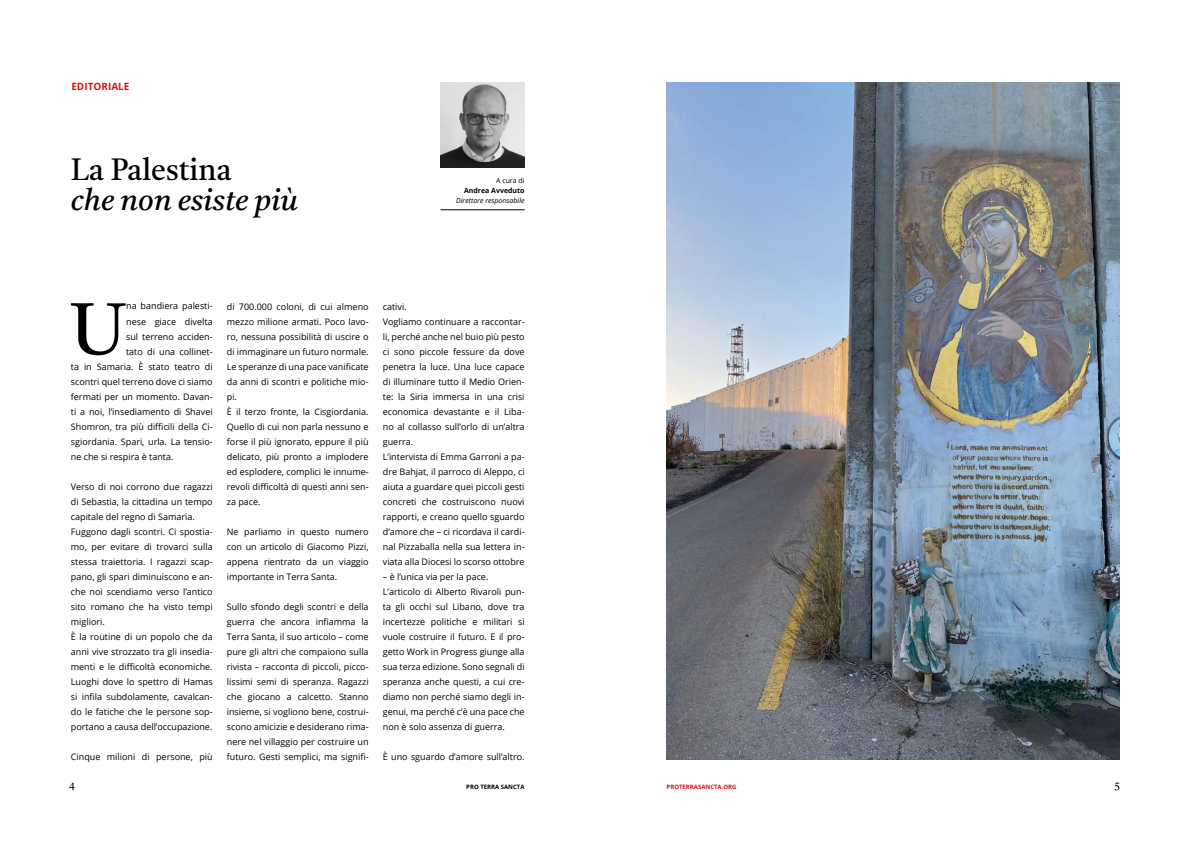
<style>
.page{position:relative;width:1191px;height:842px;background:#fff}
.page>*{position:absolute;margin:0;border:0;box-sizing:border-box;transform-origin:0 0}
.t1{font:73.2px "Castoro";color:#000}
.t2{font:italic 30px "Castoro";color:#000}
.t3{font:30px "Castoro";color:#000}
.t4{font:700 10px "Open Sans";color:#d31418}
.t5{font:10px "Castoro";color:#000}
.t6{font:9px/15px "Open Sans";color:#000}
.t7{font:italic 7px "Open Sans";color:#000}
.t8{font:700 7px "Open Sans";color:#000}
.t9{font:7px "Open Sans";color:#000}
.t10{font:700 6px "Open Sans";color:#d31418}
.t11{font:700 6px "Open Sans";color:#000}
</style>
<div class="page">
<img style="left:440px;top:83px;width:84px;height:85px">
<hr style="left:440px;top:210px;width:84px;height:1px;background:#000">
<img style="left:666px;top:82px;width:454px;height:677px">
<p class="t4" style="left:71px;top:82px;width:60px">EDITORIALE</p>
<h2 class="t3" style="left:71px;top:152px;width:162px">La Palestina</h2>
<h2 class="t2" style="left:71px;top:187px;width:229px">che non esiste più</h2>
<p class="t9" style="left:496px;top:177px;width:30px">A cura di</p>
<p class="t8" style="left:464px;top:187px;width:62px">Andrea Avveduto</p>
<p class="t7" style="left:456px;top:197px;width:70px">Direttore responsabile</p>
<h1 class="t1" style="left:70px;top:288px;width:58px">U</h1>
<p class="t6" style="left:126px;top:300px;width:88px">na bandiera palesti-</p>
<p class="t6" style="left:126px;top:315px;width:88px">nese giace divelta</p>
<p class="t6" style="left:126px;top:330px;width:88px">sul terreno acciden-</p>
<p class="t6" style="left:126px;top:345px;width:88px">tato di una collinet-</p>
<p class="t6" style="left:71px;top:360px;width:143px">ta in Samaria. È stato teatro di</p>
<p class="t6" style="left:71px;top:375px;width:143px">scontri quel terreno dove ci siamo</p>
<p class="t6" style="left:71px;top:390px;width:143px">fermati per un momento. Davan-</p>
<p class="t6" style="left:71px;top:405px;width:143px">ti a noi, l’insediamento di Shavei</p>
<p class="t6" style="left:71px;top:418px;width:143px">Shomron, tra più difficili della Ci-</p>
<p class="t6" style="left:71px;top:435px;width:143px">sgiordania. Spari, urla. La tensio-</p>
<p class="t6" style="left:71px;top:450px;width:104px">ne che si respira è tanta.</p>
<p class="t6" style="left:71px;top:480px;width:143px">Verso di noi corrono due ragazzi di Sebastia, la cittadina un tempo capitale del regno di Samaria.<br>Fuggono dagli scontri. Ci spostia&shy;mo, per evitare di trovarci sulla stessa traiettoria. I ragazzi scap&shy;pano, gli spari diminuiscono e an&shy;che noi scendiamo verso l’antico sito romano che ha visto tempi migliori.<br>È la routine di un popolo che da anni vive strozzato tra gli insedia&shy;menti e le difficoltà economiche.<br>Luoghi dove lo spettro di Hamas si infila subdolamente, cavalcan&shy;do le fatiche che le persone sop&shy;portano a causa dell’occupazione.</p>
<p class="t6" style="left:71px;top:750px;width:143px">Cinque milioni di persone, più</p>
<p class="t6" style="left:227px;top:300px;width:143px">di 700.000 coloni, di cui almeno mezzo milione armati. Poco lavo&shy;ro, nessuna possibilità di uscire o di immaginare un futuro normale.<br>Le speranze di una pace vanificate da anni di scontri e politiche mio&shy;pi.<br>È il terzo fronte, la Cisgiordania.<br>Quello di cui non parla nessuno e forse il più ignorato, eppure il più delicato, più pronto a implodere ed esplodere, complici le innume&shy;revoli difficoltà di questi anni sen&shy;za pace.</p>
<p class="t6" style="left:227px;top:525px;width:143px;text-align:justify">Ne parliamo in questo numero con un articolo di Giacomo Pizzi, appena rientrato da un viaggio importante in Terra Santa.</p>
<p class="t6" style="left:227px;top:600px;width:143px;text-align:justify">Sullo sfondo degli scontri e della guerra che ancora infiamma la Terra Santa, il suo articolo – come pure gli altri che compaiono sulla rivista – racconta di piccoli, picco&shy;lissimi semi di speranza. Ragazzi che giocano a calcetto. Stanno insieme, si vogliono bene, costrui&shy;scono amicizie e desiderano rima&shy;nere nel villaggio per costruire un futuro. Gesti semplici, ma signifi-</p>
<p class="t6" style="left:383px;top:300px;width:143px">cativi.<br>Vogliamo continuare a raccontar&shy;li, perché anche nel buio più pesto ci sono piccole fessure da dove penetra la luce. Una luce capace di illuminare tutto il Medio Orien&shy;te: la Siria immersa in una crisi economica devastante e il Liba&shy;no al collasso sull’orlo di un’altra guerra.<br>L’intervista di Emma Garroni a pa&shy;dre Bahjat, il parroco di Aleppo, ci aiuta a guardare quei piccoli gesti concreti che costruiscono nuovi rapporti, e creano quello sguardo d’amore che – ci ricordava il cardi&shy;nal Pizzaballa nella sua lettera in&shy;viata alla Diocesi lo scorso ottobre</p>
<p class="t6" style="left:383px;top:570px;width:143px">– è l’unica via per la pace.<br>L’articolo di Alberto Rivaroli pun&shy;ta gli occhi sul Libano, dove tra incertezze politiche e militari si vuole costruire il futuro. E il pro&shy;getto Work in Progress giunge alla sua terza edizione. Sono segnali di speranza anche questi, a cui cre&shy;diamo non perché siamo degli in&shy;genui, ma perché c’è una pace che non è solo assenza di guerra.</p>
<p class="t6" style="left:383px;top:750px;width:143px">È uno sguardo d’amore sull’altro.</p>
<p class="t5" style="left:69px;top:780px;width:7px">4</p>
<p class="t5" style="left:1114px;top:780px;width:7px">5</p>
<p class="t11" style="left:466px;top:784px;width:60px">PRO TERRA SANCTA</p>
<p class="t10" style="left:666px;top:784px;width:71px">PROTERRASANCTA.ORG</p>
</div>
